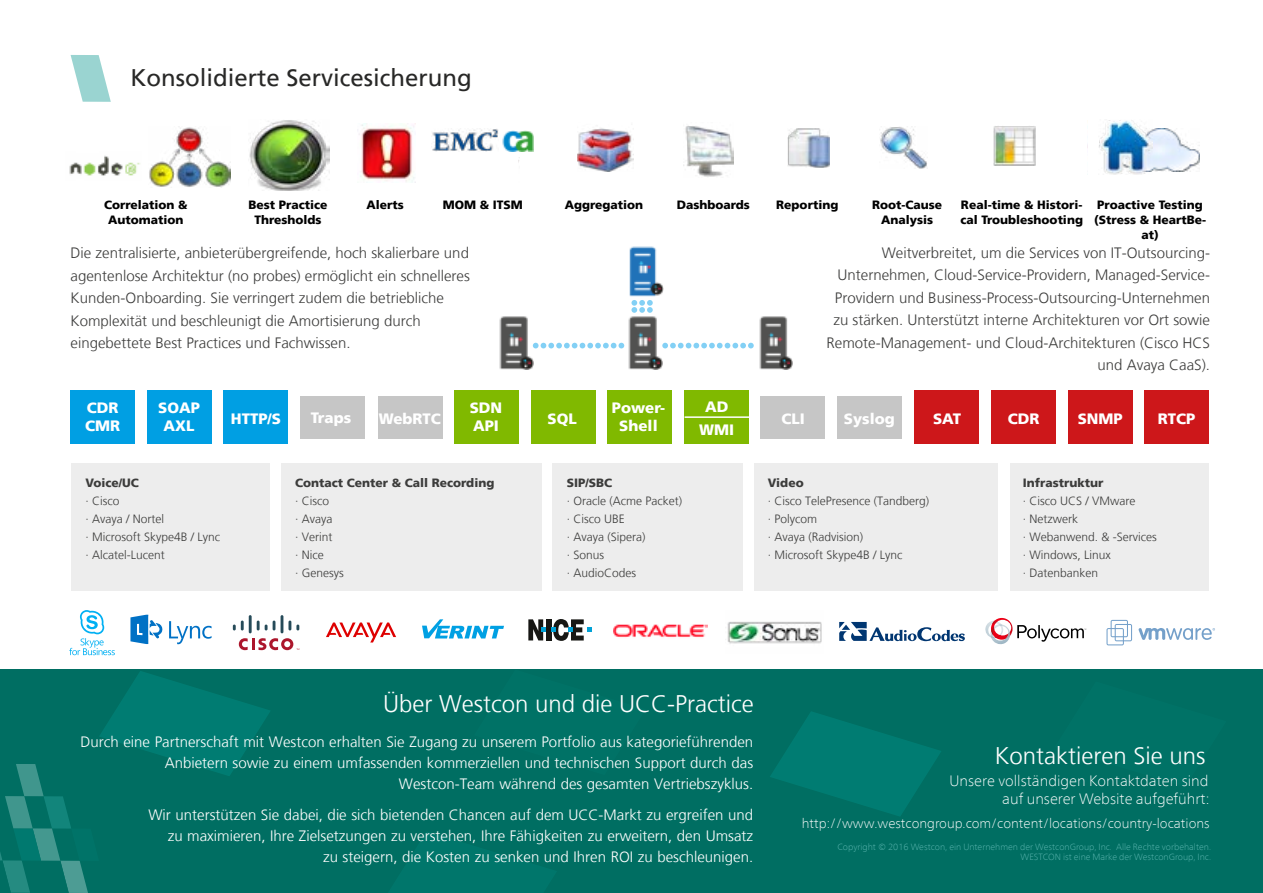
<style>
.page{position:relative;width:1263px;height:893px;background:#fff}
.page>*{position:absolute;margin:0;border:0;box-sizing:border-box;transform-origin:0 0}
.t1{font:300 24px "Frutiger LT";color:#fff}
.t2{font:24px "Frutiger LT";color:#282827}
.t3{font:300 15px/22.5px "Frutiger LT";color:#3c3c3b}
.t4{font:300 15px/21px "Frutiger LT";color:#fff;text-align:right}
.t5{font:900 15px/18px "Frutiger LT";color:#fff;text-align:center}
.t6{font:100 15px/18px "Frutiger Neue LT Com";color:#fff;text-align:right}
.t7{font:100 13.5px "Frutiger Neue LT Com";color:#fff}
.t8{font:300 12px/18px "Frutiger LT";color:#3c3c3b}
.t9{font:900 12px/15px "Frutiger LT";color:#000;text-align:center}
.t10{font:900 12px "Frutiger LT";color:#3c3c3b}
.t11{font:100 9px/10.8px "Frutiger Neue LT Com";color:#5fb8b2;text-align:right}
</style>
<div class="page">
<img style="left:613px;top:624px;width:95px;height:14px">
<img style="left:727px;top:621px;width:95px;height:23px">
<div style="left:0;top:670px;width:1263px;height:223px;background:#006e62"></div>
<svg style="left:770px;top:712px;width:171px;height:104px"></svg>
<svg style="left:422px;top:619px;width:82px;height:19px"></svg>
<svg style="left:528px;top:619px;width:64px;height:22px"></svg>
<svg style="left:0;top:671px;width:270px;height:222px"></svg>
<svg style="left:71px;top:55px;width:40px;height:47px"></svg>
<img style="left:1152px;top:128px;width:47px;height:43px">
<img style="left:1099px;top:120px;width:53px;height:54px">
<img style="left:499px;top:316px;width:34px;height:54px">
<img style="left:628px;top:316px;width:34px;height:54px">
<img style="left:759px;top:316px;width:34px;height:53px">
<img style="left:629px;top:246px;width:34px;height:51px">
<svg style="left:631px;top:300px;width:22px;height:13px"></svg>
<svg style="left:533px;top:343px;width:91px;height:5px"></svg>
<svg style="left:662px;top:343px;width:92px;height:5px"></svg>
<div style="left:71px;top:390px;width:64px;height:54px;background:#009fe3"></div>
<div style="left:147px;top:390px;width:64px;height:54px;background:#009fe3"></div>
<div style="left:224px;top:390px;width:64px;height:54px;background:#009fe3"></div>
<div style="left:300px;top:396px;width:65px;height:43px;background:#c6c6c6"></div>
<div style="left:378px;top:396px;width:64px;height:43px;background:#c6c6c6"></div>
<div style="left:454px;top:390px;width:65px;height:54px;background:#80b900"></div>
<div style="left:531px;top:390px;width:64px;height:54px;background:#80b900"></div>
<div style="left:608px;top:390px;width:64px;height:54px;background:#80b900"></div>
<div style="left:684px;top:390px;width:64px;height:54px;background:#80b900"></div>
<div style="left:761px;top:396px;width:64px;height:43px;background:#c6c6c6"></div>
<div style="left:837px;top:396px;width:64px;height:43px;background:#c6c6c6"></div>
<div style="left:914px;top:390px;width:64px;height:54px;background:#cd171a"></div>
<div style="left:991px;top:390px;width:65px;height:54px;background:#cd171a"></div>
<div style="left:1068px;top:390px;width:64px;height:54px;background:#cd171a"></div>
<div style="left:1145px;top:390px;width:64px;height:54px;background:#cd171a"></div>
<hr style="left:684px;top:416px;width:71px;height:2px;background:#fff">
<div style="left:71px;top:463px;width:198px;height:127px;background:#ededed"></div>
<div style="left:281px;top:463px;width:260px;height:127px;background:#ededed"></div>
<div style="left:552px;top:463px;width:190px;height:127px;background:#ededed"></div>
<div style="left:754px;top:463px;width:243px;height:127px;background:#ededed"></div>
<div style="left:1010px;top:463px;width:199px;height:127px;background:#ededed"></div>
<svg style="left:130px;top:615px;width:33px;height:29px"></svg>
<svg style="left:169px;top:621px;width:43px;height:23px"></svg>
<svg style="left:985px;top:618px;width:101px;height:27px"></svg>
<svg style="left:69px;top:610px;width:46px;height:45px"></svg>
<svg style="left:839px;top:622px;width:126px;height:19px"></svg>
<svg style="left:326px;top:622px;width:70px;height:20px"></svg>
<svg style="left:233px;top:615px;width:66px;height:35px"></svg>
<svg style="left:1106px;top:620px;width:26px;height:25px"></svg>
<svg style="left:1138px;top:628px;width:77px;height:12px"></svg>
<img style="left:788px;top:128px;width:41px;height:39px">
<img style="left:880px;top:127px;width:47px;height:41px">
<img style="left:683px;top:126px;width:50px;height:51px">
<img style="left:149px;top:126px;width:82px;height:62px">
<img style="left:359px;top:123px;width:57px;height:59px">
<img style="left:577px;top:128px;width:56px;height:43px">
<img style="left:994px;top:126px;width:42px;height:39px">
<img style="left:249px;top:120px;width:80px;height:70px">
<img style="left:432px;top:129px;width:66px;height:23px">
<img style="left:69px;top:155px;width:71px;height:21px">
<img style="left:502px;top:130px;width:32px;height:22px">
<h1 class="t2" style="left:130px;top:64px;width:343px">Konsolidierte Servicesicherung</h1>
<p class="t9" style="left:104px;top:198px;width:85px">Correlation &amp;<br>Automation</p>
<p class="t9" style="left:249px;top:198px;width:80px">Best Practice<br>Thresholds</p>
<p class="t9" style="left:367px;top:198px;width:39px">Alerts</p>
<p class="t9" style="left:443px;top:198px;width:82px">MOM &amp; ITSM</p>
<p class="t9" style="left:565px;top:198px;width:80px">Aggregation</p>
<p class="t9" style="left:677px;top:198px;width:75px">Dashboards</p>
<p class="t9" style="left:776px;top:198px;width:64px">Reporting</p>
<p class="t9" style="left:872px;top:198px;width:72px">Root-Cause<br>Analysis</p>
<p class="t9" style="left:960px;top:198px;width:124px;text-align:left">Real-time &amp; Histori&shy;cal Troubleshooting</p>
<p class="t9" style="left:1094px;top:198px;width:113px">Proactive Testing (Stress &amp; HeartBe&shy;at)</p>
<p class="t3" style="left:71px;top:242px;width:401px">Die zentralisierte, anbieterübergreifende, hoch skalierbare und agentenlose Architektur (no probes) ermöglicht ein schnelleres Kunden-Onboarding. Sie verringert zudem die betriebliche Komplexität und beschleunigt die Amortisierung durch eingebettete Best Practices und Fachwissen.</p>
<p class="t3" style="left:827px;top:242px;width:385px;text-align:right">Weitverbreitet, um die Services von IT-Outsourcing-Unternehmen, Cloud-Service-Providern, Managed-Service-Providern und Business-Process-Outsourcing-Unternehmen zu stärken. Unterstützt interne Architekturen vor Ort sowie Remote-Management- und Cloud-Architekturen (Cisco HCS und Avaya CaaS).</p>
<p class="t5" style="left:85px;top:399px;width:37px;text-align:left">CDR<br>CMR</p>
<p class="t5" style="left:158px;top:399px;width:43px">SOAP<br>AXL</p>
<p class="t5" style="left:231px;top:410px;width:52px">HTTP/S</p>
<p class="t5" style="left:311px;top:409px;width:42px">Traps</p>
<p class="t5" style="left:379px;top:410px;width:63px">WebRTC</p>
<p class="t5" style="left:470px;top:399px;width:34px;text-align:left">SDN<br>API</p>
<p class="t5" style="left:548px;top:410px;width:31px">SQL</p>
<p class="t5" style="left:612px;top:399px;width:55px">Power-<br>Shell</p>
<p class="t5" style="left:699px;top:396px;width:37px;line-height:22.5px">AD<br>WMI</p>
<p class="t5" style="left:781px;top:410px;width:25px">CLI</p>
<p class="t5" style="left:844px;top:410px;width:52px">Syslog</p>
<p class="t5" style="left:933px;top:410px;width:30px">SAT</p>
<p class="t5" style="left:1008px;top:410px;width:33px">CDR</p>
<p class="t5" style="left:1078px;top:410px;width:46px">SNMP</p>
<p class="t5" style="left:1158px;top:410px;width:39px">RTCP</p>
<p class="t10" style="left:85px;top:475px;width:55px">Voice/UC</p>
<p class="t8" style="left:85px;top:492px;width:136px">· Cisco<br>· Avaya / Nortel<br>· Microsoft Skype4B / Lync · Alcatel-Lucent</p>
<p class="t10" style="left:295px;top:475px;width:201px">Contact Center &amp; Call Recording</p>
<p class="t8" style="left:295px;top:492px;width:50px">· Cisco<br>· Avaya<br>· Verint<br>· Nice<br>· Genesys</p>
<p class="t10" style="left:567px;top:475px;width:47px">SIP/SBC</p>
<p class="t8" style="left:567px;top:492px;width:117px">· Oracle (Acme Packet) · Cisco UBE<br>· Avaya (Sipera)<br>· Sonus<br>· AudioCodes</p>
<p class="t10" style="left:768px;top:475px;width:37px">Video</p>
<p class="t8" style="left:768px;top:492px;width:163px">· Cisco TelePresence (Tandberg) · Polycom<br>· Avaya (Radvision)<br>· Microsoft Skype4B / Lync</p>
<p class="t10" style="left:1023px;top:475px;width:82px">Infrastruktur</p>
<p class="t8" style="left:1023px;top:492px;width:136px">· Cisco UCS / VMware<br>· Netzwerk<br>· Webanwend. &amp; -Services · Windows, Linux<br>· Datenbanken</p>
<h1 class="t1" style="left:383px;top:690px;width:372px">Über Westcon und die UCC-Practice</h1>
<p class="t4" style="left:81px;top:732px;width:674px">Durch eine Partnerschaft mit Westcon erhalten Sie Zugang zu unserem Portfolio aus kategorieführenden<br>Anbietern sowie zu einem umfassenden kommerziellen und technischen Support durch das<br>Westcon-Team während des gesamten Vertriebszyklus.</p>
<p class="t4" style="left:148px;top:804px;width:606px">Wir unterstützen Sie dabei, die sich bietenden Chancen auf dem UCC-Markt zu ergreifen und zu maximieren, Ihre Zielsetzungen zu verstehen, Ihre Fähigkeiten zu erweitern, den Umsatz<br>zu steigern, die Kosten zu senken und Ihren ROI zu beschleunigen.</p>
<h1 class="t1" style="left:995px;top:742px;width:212px">Kontaktieren Sie uns</h1>
<p class="t6" style="left:950px;top:772px;width:261px">Unsere vollständigen Kontaktdaten sind auf unserer Website aufgeführt:</p>
<p class="t7" style="left:802px;top:816px;width:409px">http://www.westcongroup.com/content/locations/country-locations</p>
<p class="t11" style="left:837px;top:841px;width:375px">Copyright © 2016 Westcon, ein Unternehmen der WestconGroup, Inc. Alle Rechte vorbehalten.<br>WESTCON ist eine Marke der WestconGroup, Inc.</p>
</div>
